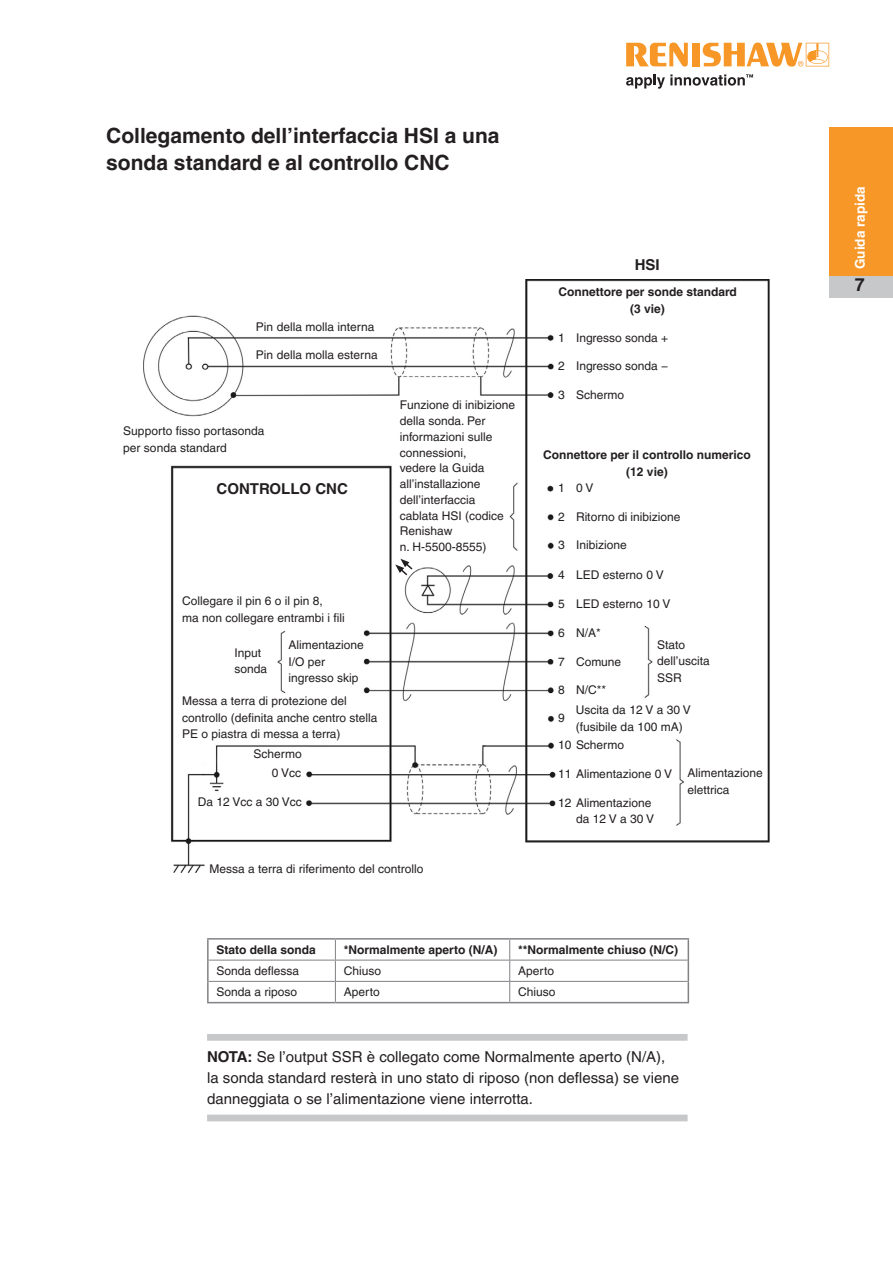
<style>
.page{position:relative;width:893px;height:1263px;background:#fff}
.page>*{position:absolute;margin:0;border:0;box-sizing:border-box;transform-origin:0 0}
.Heading_1{font:700 21px/27px "Helvetica LT Pro";color:#231f20}
.t1{font:700 18px "Helvetica LT Pro";color:#231f20}
.Note{font:15px/21px "Helvetica LT Pro";color:#231f20}
.Body_Text_10pt_centr{font:700 15px "Helvetica LT Pro";color:#231f20}
.t2{font:700 13.5px "Helvetica LT Pro";color:#fff}
.Fig_anno_8pt{font:12px/16.5px "Helvetica LT Pro";color:#231f20}
.Fig_anno_8pt_centre{font:700 12px/16.5px "Helvetica LT Pro";color:#231f20;text-align:center}
.WD_table_8pt_left_bo{font:700 12px "Helvetica LT Pro";color:#231f20}
.s1{font-weight:700}
</style>
<div class="page">
<svg style="left:626px;top:43px;width:62px;height:24px"></svg>
<div style="left:692px;top:43px;width:8px;height:23px;background:#f79727"></div>
<svg style="left:703px;top:43px;width:126px;height:24px"></svg>
<svg style="left:626px;top:74px;width:127px;height:15px"></svg>
<div style="left:829px;top:128px;width:64px;height:148px;background:#f79727"></div>
<div style="left:829px;top:276px;width:64px;height:22px;background:#c7c8ca"></div>
<img style="left:143px;top:279px;width:627px;height:594px">
<svg style="left:395px;top:559px;width:19px;height:18px"></svg>
<div style="left:207px;top:1034px;width:481px;height:7px;background:#c7c8ca"></div>
<div style="left:207px;top:1114px;width:481px;height:7px;background:#c7c8ca"></div>
<hr style="left:207px;top:938px;width:128px;height:1px;background:#808285">
<hr style="left:207px;top:939px;width:2px;height:21px;background:#808285">
<hr style="left:335px;top:938px;width:175px;height:1px;background:#808285">
<hr style="left:510px;top:938px;width:179px;height:1px;background:#808285">
<hr style="left:207px;top:960px;width:2px;height:21px;background:#808285">
<hr style="left:207px;top:981px;width:2px;height:21px;background:#808285">
<svg style="left:688px;top:939px;width:1px;height:63px"></svg>
<hr style="left:207px;top:1002px;width:128px;height:1px;background:#808285">
<hr style="left:335px;top:1002px;width:175px;height:1px;background:#808285">
<hr style="left:510px;top:1002px;width:179px;height:1px;background:#808285">
<svg style="left:335px;top:939px;width:1px;height:63px"></svg>
<hr style="left:209px;top:960px;width:126px;height:1px;background:#808285">
<hr style="left:335px;top:960px;width:175px;height:1px;background:#808285">
<hr style="left:510px;top:960px;width:178px;height:1px;background:#808285">
<hr style="left:209px;top:981px;width:126px;height:1px;background:#808285">
<hr style="left:335px;top:981px;width:175px;height:1px;background:#808285">
<hr style="left:510px;top:981px;width:178px;height:1px;background:#808285">
<svg style="left:509px;top:939px;width:1px;height:63px"></svg>
<p class="Heading_1" style="left:106px;top:122px;width:395px">Collegamento dell’interfaccia HSI a una sonda standard e al controllo CNC</p>
<p class="Fig_anno_8pt" style="left:256px;top:319px;width:120px">Pin della molla interna</p>
<p class="Fig_anno_8pt" style="left:256px;top:346px;width:123px">Pin della molla esterna</p>
<p class="Fig_anno_8pt" style="left:123px;top:422px;width:143px">Supporto fisso portasonda per sonda standard</p>
<p class="Body_Text_10pt_centr" style="left:217px;top:480px;width:133px">CONTROLLO CNC</p>
<p class="Fig_anno_8pt" style="left:182px;top:593px;width:164px">Collegare il pin 6 o il pin 8,<br>ma non collegare entrambi i fili</p>
<p class="Fig_anno_8pt" style="left:234px;top:644px;width:34px">Input sonda</p>
<p class="Fig_anno_8pt" style="left:289px;top:637px;width:77px">Alimentazione<br>I/O per ingresso skip</p>
<p class="Fig_anno_8pt" style="left:182px;top:693px;width:197px">Messa a terra di protezione del controllo (definita anche centro stella<br>PE o piastra di messa a terra)</p>
<p class="Fig_anno_8pt" style="left:254px;top:746px;width:50px">Schermo</p>
<p class="Fig_anno_8pt" style="left:272px;top:765px;width:31px">0 Vcc</p>
<p class="Fig_anno_8pt" style="left:198px;top:794px;width:106px">Da 12 Vcc a 30 Vcc</p>
<p class="Fig_anno_8pt" style="left:400px;top:397px;width:117px;line-height:15.8px">Funzione di inibizione della sonda. Per informazioni sulle connessioni,<br>vedere la Guida all’installazione dell’interfaccia cablata HSI (codice<br>Renishaw<br>n. H-5500-8555)</p>
<p class="Fig_anno_8pt" style="left:209px;top:860px;width:215px">Messa a terra di riferimento del controllo</p>
<p class="Body_Text_10pt_centr" style="left:635px;top:256px;width:27px">HSI</p>
<p class="Fig_anno_8pt_centre" style="left:558px;top:284px;width:180px">Connettore per sonde standard (3 vie)</p>
<p class="Fig_anno_8pt" style="left:558px;top:329px;width:112px">1 Ingresso sonda +</p>
<p class="Fig_anno_8pt" style="left:558px;top:358px;width:112px">2 Ingresso sonda −</p>
<p class="Fig_anno_8pt" style="left:558px;top:386px;width:68px">3 Schermo</p>
<p class="Fig_anno_8pt_centre" style="left:543px;top:447px;width:209px">Connettore per il controllo numerico (12 vie)</p>
<p class="Fig_anno_8pt" style="left:558px;top:479px;width:37px">1 0 V</p>
<p class="Fig_anno_8pt" style="left:558px;top:509px;width:124px">2 Ritorno di inibizione</p>
<p class="Fig_anno_8pt" style="left:558px;top:537px;width:70px">3 Inibizione</p>
<p class="Fig_anno_8pt" style="left:558px;top:567px;width:107px">4 LED esterno 0 V</p>
<p class="Fig_anno_8pt" style="left:558px;top:596px;width:114px">5 LED esterno 10 V</p>
<p class="Fig_anno_8pt" style="left:558px;top:624px;width:44px">6 N/A*</p>
<p class="Fig_anno_8pt" style="left:558px;top:653px;width:65px">7 Comune</p>
<p class="Fig_anno_8pt" style="left:657px;top:636px;width:54px">Stato dell’uscita<br>SSR</p>
<p class="Fig_anno_8pt" style="left:558px;top:682px;width:49px">8 N/C**</p>
<p class="Fig_anno_8pt" style="left:558px;top:710px;width:8px">9</p>
<p class="Fig_anno_8pt" style="left:576px;top:702px;width:116px">Uscita da 12 V a 30 V (fusibile da 100 mA)</p>
<p class="Fig_anno_8pt" style="left:558px;top:737px;width:68px">10 Schermo</p>
<p class="Fig_anno_8pt" style="left:558px;top:766px;width:116px">11 Alimentazione 0 V</p>
<p class="Fig_anno_8pt" style="left:558px;top:794px;width:98px;text-align:right">12 Alimentazione da 12 V a 30 V</p>
<p class="Fig_anno_8pt" style="left:687px;top:765px;width:77px">Alimentazione elettrica</p>
<p class="WD_table_8pt_left_bo" style="left:216px;top:942px;width:101px">Stato della sonda</p>
<p class="WD_table_8pt_left_bo" style="left:344px;top:942px;width:155px">*Normalmente aperto (N/A)</p>
<p class="WD_table_8pt_left_bo" style="left:518px;top:942px;width:161px">**Normalmente chiuso (N/C)</p>
<p class="Fig_anno_8pt" style="left:216px;top:962px;width:84px">Sonda deflessa</p>
<p class="Fig_anno_8pt" style="left:344px;top:962px;width:39px">Chiuso</p>
<p class="Fig_anno_8pt" style="left:518px;top:962px;width:37px">Aperto</p>
<p class="Fig_anno_8pt" style="left:216px;top:984px;width:82px">Sonda a riposo</p>
<p class="Fig_anno_8pt" style="left:344px;top:984px;width:37px">Aperto</p>
<p class="Fig_anno_8pt" style="left:518px;top:984px;width:39px">Chiuso</p>
<p class="Note" style="left:207px;top:1046px;width:473px"><span class="s1">NOTA:</span> Se l’output SSR è collegato come Normalmente aperto (N/A), la sonda standard resterà in uno stato di riposo (non deflessa) se viene danneggiata o se l’alimentazione viene interrotta.</p>
<p class="t2" style="left:852px;top:269px;width:84px;rotate:-90deg">Guida rapida</p>
<h2 class="t1" style="left:855px;top:274px;width:12px">7</h2>
</div>
